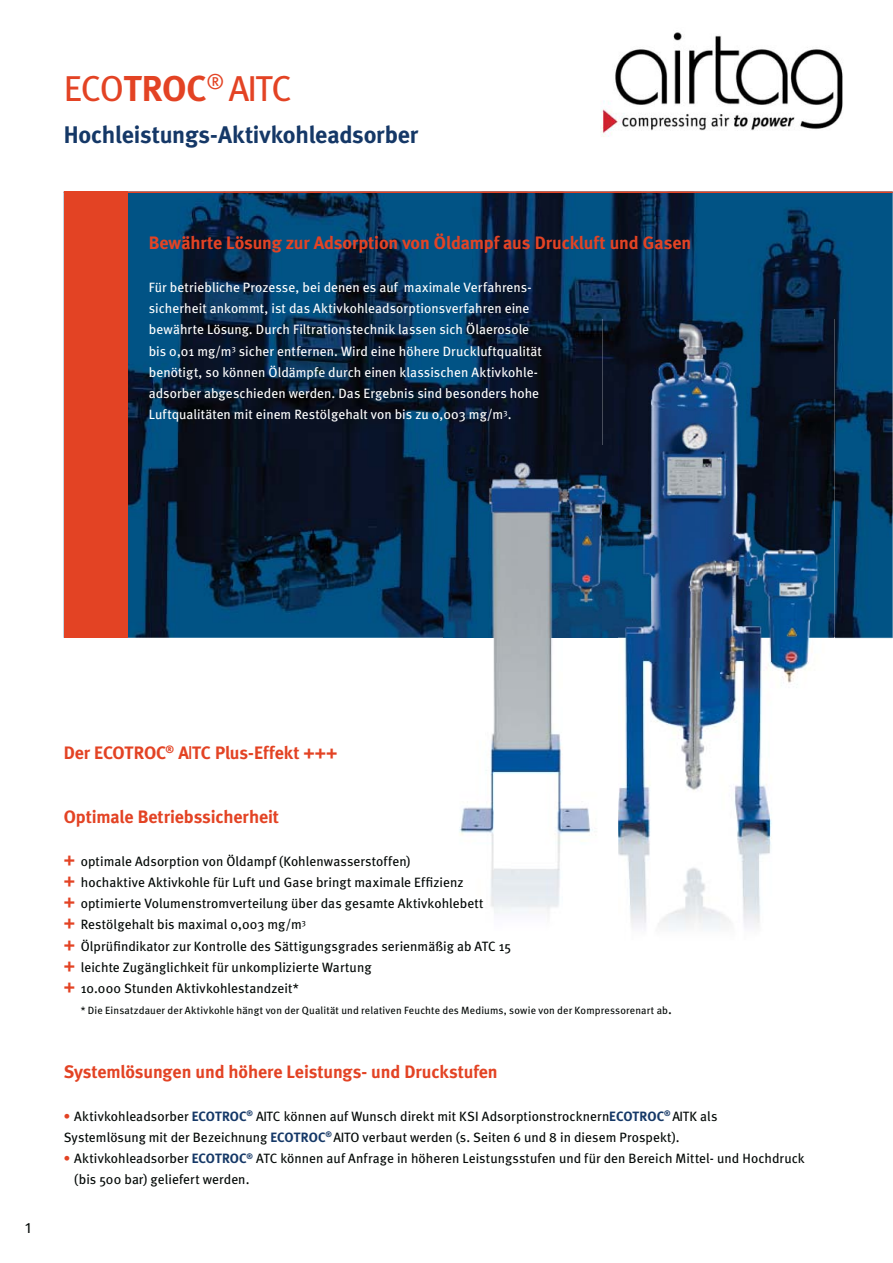
<style>
.page{position:relative;width:893px;height:1263px;background:#fff}
.page>*{position:absolute;margin:0;border:0;box-sizing:border-box;transform-origin:0 0}
.t1{font:36px "Meta";letter-spacing:-.04em;color:#e34324}
.t2{font:700 24px "Meta";letter-spacing:-.01em;color:#153867}
.t3{font:700 18px "Meta";letter-spacing:-.005em;color:#e34324}
.t4{font:15px "Meta Book Caps Expert";color:#030806}
.t5{font:13.5px/21.3px "Meta";letter-spacing:.005em;color:#030806}
.t6{font:13.5px/21.3px "Meta";letter-spacing:.005em;color:#fff}
.t7{font:10.5px "Meta";letter-spacing:.015em;color:#030806}
.s1{font-weight:700}
.s2{font-family:"Arial Unicode MS";font-weight:400}
.s3{font-weight:700;font-size:18px;color:#e34324}
.s4{font-size:13.5px}
.s5{font-weight:700;color:#153867}
</style>
<div class="page">
<img style="left:128px;top:193px;width:765px;height:445px">
<img style="left:602px;top:319px;width:232px;height:611px">
<div style="left:64px;top:192px;width:64px;height:446px;background:#e34324"></div>
<img style="left:443px;top:445px;width:175px;height:485px">
<hr style="left:64px;top:192px;width:829px;height:1px;background:#e34324">
<img style="left:600px;top:32px;width:243px;height:105px">
<h1 class="t1" style="left:64px;top:75px;width:230px">ECO<span class="s1">TROC</span><sup>®</sup> AITC</h1>
<h2 class="t2" style="left:64px;top:126px;width:356px">Hochleistungs-Aktivkohleadsorber</h2>
<h3 class="t3" style="left:149px;top:236px;width:544px">Bewährte Lösung zur Adsorption von Öldampf aus Druckluft und Gasen</h3>
<p class="t6" style="left:149px;top:277px;width:395px">Für betriebliche Prozesse, bei denen es auf maximale Verfahrens&shy;sicherheit ankommt, ist das Aktivkohleadsorptionsverfahren eine bewährte Lösung. Durch Filtrationstechnik lassen sich Ölaerosole bis 0,01 mg/m <sup>3</sup> sicher entfernen. Wird eine höhere Druckluftqualität benötigt, so können Öldämpfe durch einen klassischen Aktivkohle&shy;adsorber abgeschieden werden. Das Ergebnis sind besonders hohe Luftqualitäten mit einem Restölgehalt von bis zu 0,003 mg/m <sup>3</sup> .</p>
<p class="t4" style="left:25px;top:1218px;width:7px">1</p>
<h3 class="t3" style="left:64px;top:746px;width:275px">Der ECOTROC<sup>®</sup> A<span class="s2">I</span>TC Plus-Effekt +++</h3>
<h3 class="t3" style="left:64px;top:810px;width:217px">Optimale Betriebssicherheit</h3>
<p class="t5" style="left:64px;top:851px;width:449px"><span class="s3">+</span> optimale Adsorption von Öldampf (Kohlenwasserstoffen)<br><span class="s3">+</span> hochaktive Aktivkohle für Luft und Gase bringt maximale Effizienz<br><span class="s3">+</span> optimierte Volumenstromverteilung über das gesamte Aktivkohlebett<br><span class="s3">+</span> Restölgehalt bis maximal 0,003 mg/m <sup>3<br></sup><span class="s3">+</span> Ölprüfindikator zur Kontrolle des Sättigungsgrades serienmäßig ab ATC 15 <span class="s3">+</span> leichte Zugänglichkeit für unkomplizierte Wartung<br><span class="s3">+</span> 10.000 Stunden Aktivkohlestandzeit*</p>
<p class="t7" style="left:81px;top:1007px;width:593px">* Die Einsatzdauer der Aktivkohle hängt von der Qualität und relativen Feuchte des Mediums, sowie von der Kompressorenart ab<span class="s4">.</span></p>
<h3 class="t3" style="left:64px;top:1065px;width:435px">Systemlösungen und höhere Leistungs- und Druckstufen</h3>
<p class="t5" style="left:64px;top:1106px;width:655px;text-indent:10px">Aktivkohleadsorber <span class="s5">ECOTROC</span><sup>®</sup> AITC können auf Wunsch direkt mit KSI Adsorptionstrocknern<span class="s5">ECOTROC</span><sup>®</sup> AITK als<br>Systemlösung mit der Bezeichnung <span class="s5">ECOTROC</span><sup>®</sup> AITO verbaut werden (s. Seiten 6 und 8 in diesem Prospekt).</p>
<p class="t5" style="left:74px;top:1149px;width:732px">Aktivkohleadsorber <span class="s5">ECOTROC</span><sup>®</sup> ATC können auf Anfrage in höheren Leistungsstufen und für den Bereich Mittel- und Hochdruck (bis 500 bar) geliefert werden.</p>
</div>
